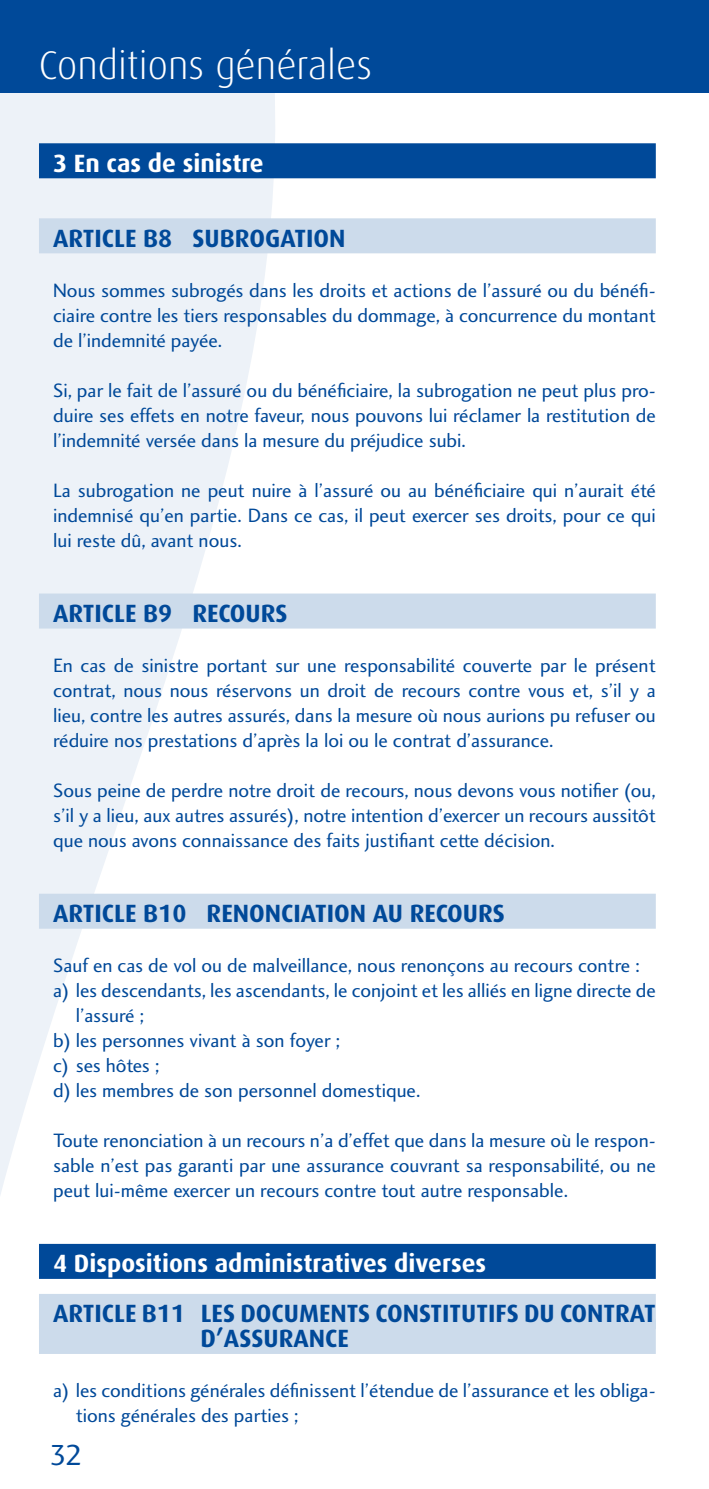
<style>
.page{position:relative;width:709px;height:1489px;background:#fff}
.page>*{position:absolute;margin:0;border:0;box-sizing:border-box;transform-origin:0 0}
.t1{font:300 40px "Dax";color:#fff}
.t2{font:30px "Charlotte Sans Book Plain";color:#004999}
.subtitel{font:700 25px "Dax";color:#004999}
.titel{font:700 25px "Dax";color:#fff}
.body{font:20px/25px "Charlotte Sans Book Plain";color:#004999;text-align:justify}
</style>
<div class="page">
<svg style="left:0;top:92px;width:276px;height:1103px;fill:#edf2f8"></svg>
<div style="left:0;top:0;width:709px;height:92px;background:#004999"></div>
<div style="left:39px;top:143px;width:617px;height:35px;background:#004999"></div>
<div style="left:39px;top:218px;width:617px;height:35px;background:#ccdbeb"></div>
<div style="left:39px;top:593px;width:617px;height:35px;background:#ccdbeb"></div>
<div style="left:39px;top:893px;width:617px;height:35px;background:#ccdbeb"></div>
<div style="left:39px;top:1243px;width:617px;height:35px;background:#004999"></div>
<div style="left:39px;top:1293px;width:617px;height:35px;background:#ccdbeb"></div>
<div style="left:39px;top:1318px;width:617px;height:35px;background:#ccdbeb"></div>
<h1 class="t1" style="left:39px;top:43px;width:334px">Conditions générales</h1>
<p class="titel" style="left:53px;top:149px;width:212px">3 En cas de sinistre</p>
<p class="subtitel" style="left:53px;top:224px;width:294px">ARTICLE B8 SUBROGATION</p>
<p class="body" style="left:53px;top:277px;width:604px">Nous sommes subrogés dans les droits et actions de l’assuré ou du bénéfi&shy;ciaire contre les tiers responsables du dommage, à concurrence du montant de l’indemnité payée.</p>
<p class="body" style="left:53px;top:377px;width:604px">Si, par le fait de l’assuré ou du bénéficiaire, la subrogation ne peut plus pro&shy;duire ses effets en notre faveur, nous pouvons lui réclamer la restitution de l’indemnité versée dans la mesure du préjudice subi.</p>
<p class="body" style="left:53px;top:477px;width:604px">La subrogation ne peut nuire à l’assuré ou au bénéficiaire qui n’aurait été indemnisé qu’en partie. Dans ce cas, il peut exercer ses droits, pour ce qui lui reste dû, avant nous.</p>
<p class="subtitel" style="left:53px;top:599px;width:236px">ARTICLE B9 RECOURS</p>
<p class="body" style="left:53px;top:652px;width:604px">En cas de sinistre portant sur une responsabilité couverte par le présent contrat, nous nous réservons un droit de recours contre vous et, s’il y a lieu, contre les autres assurés, dans la mesure où nous aurions pu refuser ou réduire nos prestations d’après la loi ou le contrat d’assurance.</p>
<p class="body" style="left:53px;top:777px;width:604px">Sous peine de perdre notre droit de recours, nous devons vous notifier (ou, s’il y a lieu, aux autres assurés), notre intention d’exercer un recours aussitôt que nous avons connaissance des faits justifiant cette décision.</p>
<p class="subtitel" style="left:53px;top:899px;width:453px">ARTICLE B10 RENONCIATION AU RECOURS</p>
<p class="body" style="left:53px;top:952px;width:588px">Sauf en cas de vol ou de malveillance, nous renonçons au recours contre :</p>
<p class="body" style="left:76px;top:977px;width:581px;text-indent:-22px">a) les descendants, les ascendants, le conjoint et les alliés en ligne directe de l’assuré ;</p>
<p class="body" style="left:53px;top:1027px;width:288px">b) les personnes vivant à son foyer ;</p>
<p class="body" style="left:53px;top:1052px;width:108px">c) ses hôtes ;</p>
<p class="body" style="left:53px;top:1077px;width:369px">d) les membres de son personnel domestique.</p>
<p class="body" style="left:53px;top:1127px;width:604px">Toute renonciation à un recours n’a d’effet que dans la mesure où le respon&shy;sable n’est pas garanti par une assurance couvrant sa responsabilité, ou ne peut lui-même exercer un recours contre tout autre responsable.</p>
<p class="titel" style="left:53px;top:1249px;width:434px">4 Dispositions administratives diverses</p>
<p class="subtitel" style="left:53px;top:1299px;width:604px">ARTICLE B11 LES DOCUMENTS CONSTITUTIFS DU CONTRAT</p>
<p class="subtitel" style="left:201px;top:1324px;width:150px">D’ASSURANCE</p>
<p class="body" style="left:76px;top:1377px;width:581px;text-indent:-22px">a) les conditions générales définissent l’étendue de l’assurance et les obliga&shy;tions générales des parties ;</p>
<h2 class="t2" style="left:50px;top:1436px;width:35px">32</h2>
</div>
